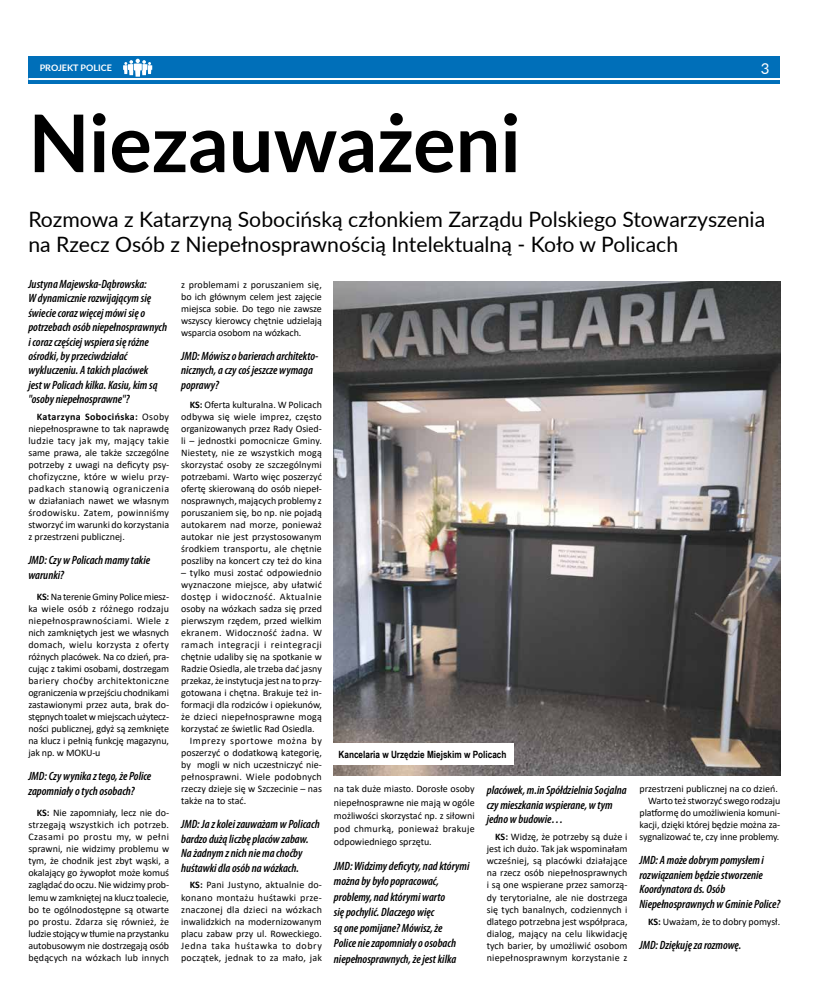
<style>
.page{position:relative;width:820px;height:993px;background:#fff}
.page>*{position:absolute;margin:0;border:0;box-sizing:border-box;transform-origin:0 0}
.t1{font:700 79.5px "Lato";color:#000}
.t2{font:21.2px/25.4px "Lato";color:#000}
.t3{font:15px "Lato";color:#fff}
.t4{font:italic 600 condensed 12px/14.4px "Myriad Pro";color:#000}
.t5{font:10px/12px "Calibri";color:#000;text-align:justify}
.t6{font:10px "Calibri";letter-spacing:.045em;color:#000}
.t7{font:700 10px "Arial Narrow";color:#000}
.t8{font:10px "Calibri";letter-spacing:.02em;color:#000}
.t9{font:10px "Calibri";letter-spacing:.025em;color:#000}
.t10{font:10px "Calibri";letter-spacing:.03em;color:#000}
.t11{font:10px "Calibri";letter-spacing:.06em;color:#000}
.t12{font:700 9px "Lato";color:#fff}
.s1{font-weight:700}
</style>
<div class="page">
<div style="left:28px;top:57px;width:752px;height:27px;background:#006fb9"></div>
<hr style="left:28px;top:78px;width:752px;height:2px;background:#fff">
<svg style="left:123px;top:59px;width:29px;height:18px"></svg>
<img style="left:334px;top:281px;width:446px;height:494px">
<div style="left:333px;top:743px;width:180px;height:21px;background:#fff"></div>
<p class="t12" style="left:40px;top:61px;width:74px">PROJEKT POLICE</p>
<h3 class="t3" style="left:760px;top:57px;width:10px">3</h3>
<h1 class="t1" style="left:28px;top:85px;width:493px">Niezauważeni</h1>
<h2 class="t2" style="left:28px;top:205px;width:738px">Rozmowa z Katarzyną Sobocińską członkiem Zarządu Polskiego Stowarzyszenia na Rzecz Osób z Niepełnosprawnością Intelektualną - Koło w Policach</h2>
<p class="t4" style="left:28px;top:276px;width:140px">Justyna Majewska-Dąbrowska:<br>W dynamicznie rozwijającym się świecie coraz więcej mówi się o potrzebach osób niepełnosprawnych i coraz częściej wspiera się różne ośrodki, by przeciwdziałać wykluczeniu. A takich placówek<br>jest w Policach kilka. Kasiu, kim są "osoby niepełnosprawne"?</p>
<p class="t5" style="left:28px;top:410px;width:142px;text-indent:9px"><span class="s1">Katarzyna Sobocińska:</span> Osoby niepełnosprawne to tak naprawdę ludzie tacy jak my, mający takie same prawa, ale także szczególne potrzeby z uwagi na deficyty psy&shy;chofizyczne, które w wielu przy&shy;padkach stanowią ograniczenia w działaniach nawet we własnym środowisku. Zatem, powinniśmy stworzyć im warunki do korzystania z przestrzeni publicznej.</p>
<p class="t4" style="left:28px;top:552px;width:123px">JMD: Czy w Policach mamy takie warunki?</p>
<p class="t5" style="left:28px;top:590px;width:142px;text-indent:9px"><span class="s1">KS:</span> Na terenie Gminy Police miesz&shy;ka wiele osób z różnego rodzaju niepełnosprawnościami. Wiele z nich zamkniętych jest we własnych domach, wielu korzysta z oferty różnych placówek. Na co dzień, pra&shy;cując z takimi osobami, dostrzegam bariery choćby architektoniczne ograniczenia w przejściu chodnikami zastawionymi przez auta, brak do&shy;stępnych toalet w miejscach użytecz&shy;ności publicznej, gdyż są zemknięte na klucz i pełnią funkcję magazynu, jak np. w MOKU-u</p>
<p class="t4" style="left:28px;top:768px;width:124px">JMD: Czy wynika z tego, że Police zapomniały o tych osobach?</p>
<p class="t5" style="left:28px;top:806px;width:142px;text-indent:8px"><span class="s1">KS:</span> Nie zapomniały, lecz nie do&shy;strzegają wszystkich ich potrzeb.<br>Czasami po prostu my, w pełni sprawni, nie widzimy problemu w tym, że chodnik jest zbyt wąski, a okalający go żywopłot może komuś zaglądać do oczu. Nie widzimy prob&shy;lemu w zamkniętej na klucz toalecie, bo te ogólnodostępne są otwarte po prostu. Zdarza się również, że ludzie stojący w tłumie na przystanku autobusowym nie dostrzegają osób będących na wózkach lub innych</p>
<p class="t5" style="left:181px;top:278px;width:142px">z problemami z poruszaniem się, bo ich głównym celem jest zajęcie miejsca sobie. Do tego nie zawsze wszyscy kierowcy chętnie udzielają wsparcia osobom na wózkach.</p>
<p class="t4" style="left:181px;top:348px;width:139px">JMD: Mówisz o barierach architekto&shy;nicznych, a czy coś jeszcze wymaga poprawy?</p>
<p class="t5" style="left:181px;top:398px;width:142px;text-indent:8px"><span class="s1">KS:</span> Oferta kulturalna. W Policach odbywa się wiele imprez, często organizowanych przez Rady Osied&shy;li – jednostki pomocnicze Gminy.<br>Niestety, nie ze wszystkich mogą skorzystać osoby ze szczególnymi potrzebami. Warto więc poszerzyć ofertę skierowaną do osób niepeł&shy;nosprawnych, mających problemy z poruszaniem się, bo np. nie pojadą autokarem nad morze, ponieważ autokar nie jest przystosowanym środkiem transportu, ale chętnie poszliby na koncert czy też do kina</p>
<p class="t5" style="left:181px;top:566px;width:142px">– tylko musi zostać odpowiednio</p>
<p class="t5" style="left:181px;top:578px;width:142px">wyznaczone miejsce, aby ułatwić</p>
<p class="t6" style="left:181px;top:589px;width:142px">dostęp i widoczność. Aktualnie</p>
<p class="t5" style="left:181px;top:602px;width:142px">osoby na wózkach sadza się przed</p>
<p class="t5" style="left:181px;top:614px;width:142px">pierwszym rzędem, przed wielkim</p>
<p class="t10" style="left:181px;top:625px;width:142px">ekranem. Widoczność żadna. W</p>
<p class="t6" style="left:181px;top:637px;width:142px">ramach integracji i reintegracji</p>
<p class="t5" style="left:181px;top:650px;width:142px">chętnie udaliby się na spotkanie w</p>
<p class="t5" style="left:181px;top:662px;width:142px">Radzie Osiedla, ale trzeba dać jasny</p>
<p class="t5" style="left:181px;top:674px;width:142px">przekaz, że instytucja jest na to przy-</p>
<p class="t5" style="left:181px;top:686px;width:142px">gotowana i chętna. Brakuje też in-</p>
<p class="t5" style="left:181px;top:698px;width:142px">formacji dla rodziców i opiekunów,</p>
<p class="t8" style="left:181px;top:709px;width:142px">że dzieci niepełnosprawne mogą</p>
<p class="t5" style="left:181px;top:722px;width:135px">korzystać ze świetlic Rad Osiedla.</p>
<p class="t11" style="left:189px;top:733px;width:134px">Imprezy sportowe można by</p>
<p class="t5" style="left:181px;top:746px;width:142px">poszerzyć o dodatkową kategorię,</p>
<p class="t5" style="left:181px;top:758px;width:142px">by mogli w nich uczestniczyć nie-</p>
<p class="t9" style="left:181px;top:769px;width:142px">pełnosprawni. Wiele podobnych</p>
<p class="t5" style="left:181px;top:782px;width:142px">rzeczy dzieje się w Szczecinie – nas</p>
<p class="t5" style="left:181px;top:794px;width:67px">także na to stać.</p>
<p class="t4" style="left:181px;top:816px;width:140px">JMD: Ja z kolei zauważam w Policach bardzo dużą liczbę placów zabaw.<br>Na żadnym z nich nie ma choćby huśtawki dla osób na wózkach.</p>
<p class="t5" style="left:181px;top:878px;width:142px;text-indent:8px"><span class="s1">KS:</span> Pani Justyno, aktualnie do&shy;konano montażu huśtawki prze&shy;znaczonej dla dzieci na wózkach inwalidzkich na modernizowanym placu zabaw przy ul. Roweckiego.<br>Jedna taka huśtawka to dobry początek, jednak to za mało, jak</p>
<p class="t7" style="left:338px;top:747px;width:169px">Kancelaria w Urzędzie Miejskim w Policach</p>
<p class="t5" style="left:334px;top:782px;width:142px;line-height:13.1px">na tak duże miasto. Dorosłe osoby niepełnosprawne nie mają w ogóle możliwości skorzystać np. z siłowni pod chmurką, ponieważ brakuje odpowiedniego sprzętu.</p>
<p class="t4" style="left:334px;top:857px;width:137px;line-height:15.5px">JMD: Widzimy deficyty, nad którymi można by było popracować, problemy, nad którymi warto<br>się pochylić. Dlaczego więc<br>są one pomijane? Mówisz, że<br>Police nie zapomniały o osobach niepełnosprawnych, że jest kilka</p>
<p class="t4" style="left:486px;top:782px;width:141px">placówek, m.in Spółdzielnia Socjalna czy mieszkania wspierane, w tym jedno w budowie…</p>
<p class="t5" style="left:486px;top:830px;width:142px;text-indent:8px"><span class="s1">KS:</span> Widzę, że potrzeby są duże i jest ich dużo. Tak jak wspominałam wcześniej, są placówki działające na rzecz osób niepełnosprawnych i są one wspierane przez samorzą&shy;dy terytorialne, ale nie dostrzega się tych banalnych, codziennych i dlatego potrzebna jest współpraca, dialog, mający na celu likwidację tych barier, by umożliwić osobom niepełnosprawnym korzystanie z</p>
<p class="t5" style="left:639px;top:782px;width:142px;text-align:right">przestrzeni publicznej na co dzień.<br>Warto też stworzyć swego rodzaju platformę do umożliwienia komuni&shy;kacji, dzięki której będzie można za&shy;sygnalizować te, czy inne problemy.</p>
<p class="t4" style="left:639px;top:852px;width:142px">JMD: A może dobrym pomysłem i rozwiązaniem będzie stworzenie<br>Koordynatora ds. Osób<br>Niepełnosprawnych w Gminie Police?</p>
<p class="t5" style="left:647px;top:914px;width:134px"><span class="s1">KS:</span> Uważam, że to dobry pomysł.</p>
<p class="t4" style="left:639px;top:936px;width:103px">JMD: Dziękuję za rozmowę.</p>
</div>
